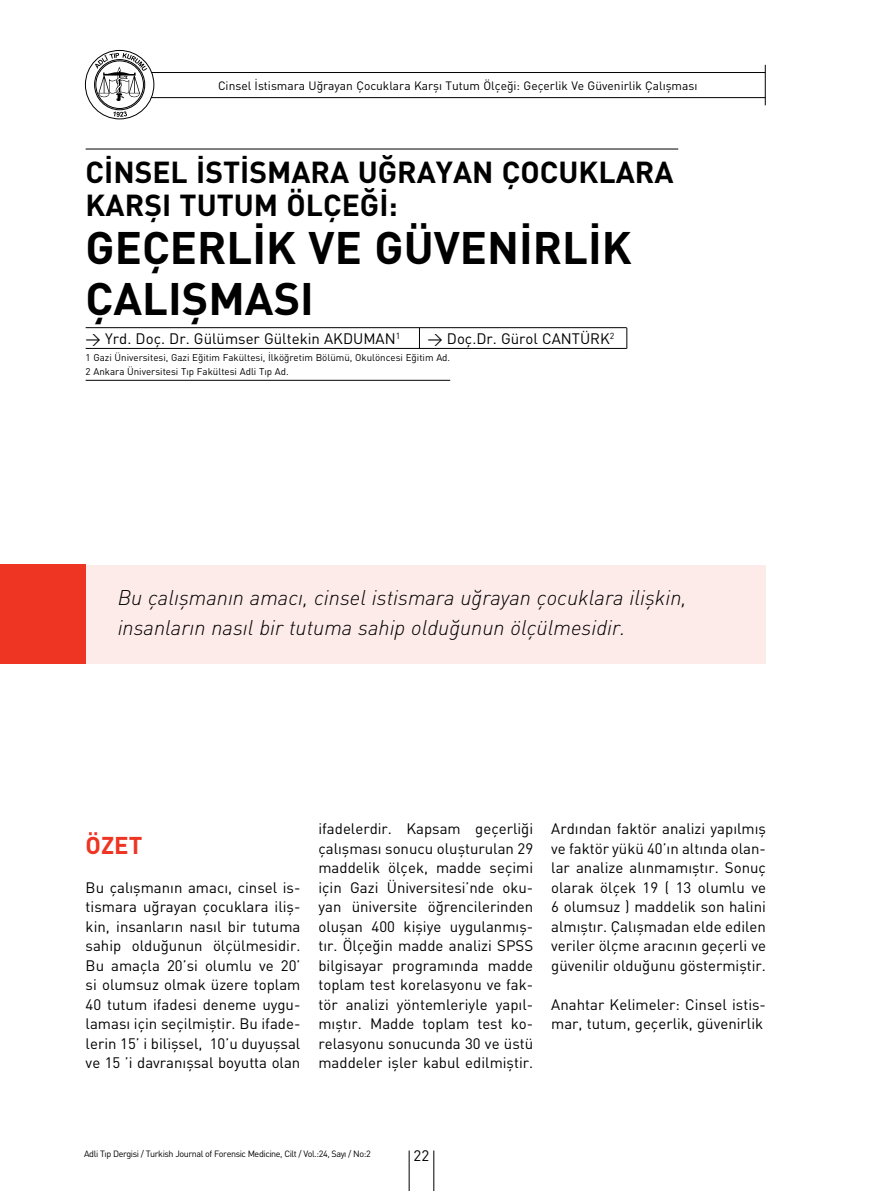
<style>
.page{position:relative;width:893px;height:1191px;background:#fff}
.page>*{position:absolute;margin:0;border:0;box-sizing:border-box;transform-origin:0 0}
.t1{font:700 45px/51px "DIN";color:#000}
.t2{font:700 30px/33px "DIN";color:#000}
.t3{font:700 24px "DIN";color:#ee3524}
.t4{font:italic 300 21px/30px "DIN";color:#000}
.t5{font:15px/19.5px "DIN";color:#000;text-align:justify}
.t6{font:12px "DIN";color:#000}
.t7{font:9.75px/13.5px "DIN";color:#000}
.t8{font:9px "DIN";letter-spacing:-.045em;color:#000}
</style>
<div class="page">
<hr style="left:409px;top:1150px;width:1px;height:41px;background:#000">
<hr style="left:434px;top:1150px;width:1px;height:41px;background:#000">
<hr style="left:765px;top:65px;width:1px;height:40px;background:#000">
<hr style="left:137px;top:97px;width:628px;height:1px;background:#000">
<hr style="left:137px;top:72px;width:628px;height:1px;background:#000">
<svg style="left:85px;top:50px;width:69px;height:69px"></svg>
<div style="left:85px;top:50px;width:69px;height:69px;border:1px solid #000;border-radius:50%"></div>
<svg style="left:113px;top:111px;width:14px;height:6px"></svg>
<svg style="left:95px;top:53px;width:52px;height:48px"></svg>
<hr style="left:86px;top:149px;width:592px;height:1px;background:#000">
<hr style="left:86px;top:327px;width:541px;height:1px;background:#000">
<hr style="left:86px;top:348px;width:541px;height:1px;background:#000">
<hr style="left:86px;top:380px;width:364px;height:1px;background:#000">
<svg style="left:419px;top:328px;width:1px;height:20px"></svg>
<svg style="left:627px;top:328px;width:1px;height:20px"></svg>
<div style="left:1px;top:564px;width:765px;height:99px;background:#fdebe9"></div>
<div style="left:0;top:564px;width:86px;height:99px;background:#ee3524"></div>
<p class="t6" style="left:218px;top:78px;width:481px">Cinsel İstismara Uğrayan Çocuklara Karşı Tutum Ölçeği: Geçerlik Ve Güvenirlik Çalışması</p>
<h2 class="t2" style="left:86px;top:155px;width:589px">CİNSEL İSTİSMARA UĞRAYAN ÇOCUKLARA<br>KARŞI TUTUM ÖLÇEĞİ:</h2>
<h1 class="t1" style="left:86px;top:220px;width:548px">GEÇERLİK VE GÜVENİRLİK<br>ÇALIŞMASI</h1>
<p class="t5" style="left:86px;top:329px;width:316px">&gt; Yrd. Doç. Dr. Gülümser Gültekin AKDUMAN<sup>1</sup></p>
<p class="t5" style="left:427px;top:329px;width:189px">&gt; Doç.Dr. Gürol CANTÜRK<sup>2</sup></p>
<p class="t7" style="left:86px;top:351px;width:366px">1 Gazi Üniversitesi, Gazi Eğitim Fakültesi, İlköğretim Bölümü, Okulöncesi Eğitim Ad.<br>2 Ankara Üniversitesi Tıp Fakültesi Adli Tıp Ad.</p>
<h3 class="t4" style="left:118px;top:582px;width:570px">Bu çalışmanın amacı, cinsel istismara uğrayan çocuklara ilişkin, insanların nasıl bir tutuma sahip olduğunun ölçülmesidir.</h3>
<h3 class="t3" style="left:86px;top:829px;width:58px">ÖZET</h3>
<p class="t5" style="left:86px;top:877px;width:216px">Bu çalışmanın amacı, cinsel is&shy;tismara uğrayan çocuklara iliş&shy;kin, insanların nasıl bir tutuma sahip olduğunun ölçülmesidir.<br>Bu amaçla 20’si olumlu ve 20’ si olumsuz olmak üzere toplam 40 tutum ifadesi deneme uygu&shy;laması için seçilmiştir. Bu ifade&shy;lerin 15’ i bilişsel, 10’u duyuşsal ve 15 ’i davranışsal boyutta olan</p>
<p class="t5" style="left:318px;top:819px;width:216px">ifadelerdir. Kapsam geçerliği çalışması sonucu oluşturulan 29 maddelik ölçek, madde seçimi için Gazi Üniversitesi’nde oku&shy;yan üniversite öğrencilerinden oluşan 400 kişiye uygulanmış&shy;tır. Ölçeğin madde analizi SPSS bilgisayar programında madde toplam test korelasyonu ve fak&shy;tör analizi yöntemleriyle yapıl&shy;mıştır. Madde toplam test ko&shy;relasyonu sonucunda 30 ve üstü maddeler işler kabul edilmiştir.</p>
<p class="t5" style="left:551px;top:819px;width:216px">Ardından faktör analizi yapılmış ve faktör yükü 40’ın altında olan&shy;lar analize alınmamıştır. Sonuç olarak ölçek 19 ( 13 olumlu ve 6 olumsuz ) maddelik son halini almıştır. Çalışmadan elde edilen veriler ölçme aracının geçerli ve güvenilir olduğunu göstermiştir.</p>
<p class="t5" style="left:551px;top:994px;width:216px">Anahtar Kelimeler: Cinsel istis&shy;mar, tutum, geçerlik, güvenirlik</p>
<p class="t8" style="left:84px;top:1148px;width:288px">Adli Tıp Dergisi / Turkish Journal of Forensic Medicine, Cilt / Vol.:24, Sayı / No:2</p>
<p class="t5" style="left:414px;top:1145px;width:17px">22</p>
</div>
